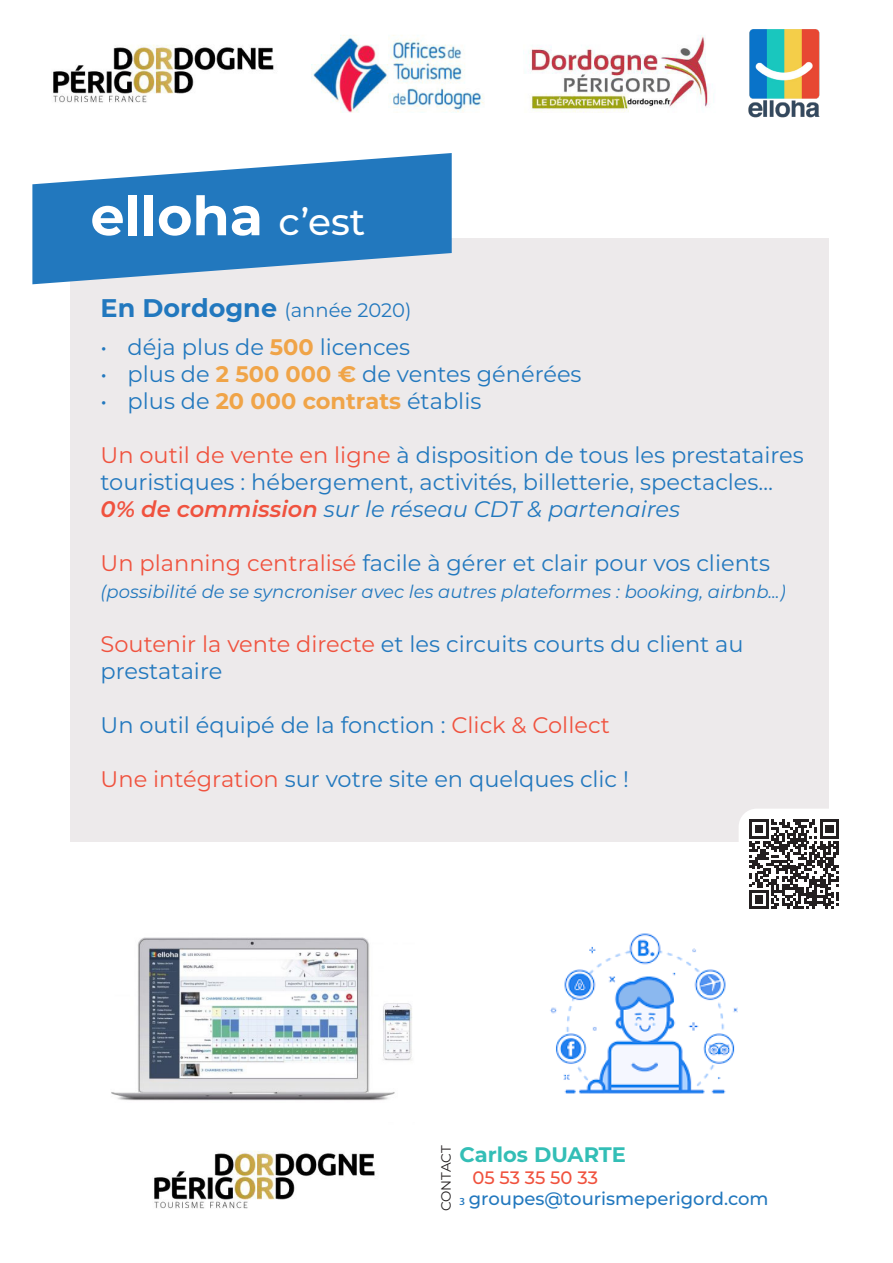
<style>
.page{position:relative;width:893px;height:1263px;background:#fff}
.page>*{position:absolute;margin:0;border:0;box-sizing:border-box;transform-origin:0 0}
.t1{font:700 54px "Montserrat";color:#fff}
.t2{font:22.5px/27px "Montserrat";color:#2278be}
.t3{font:italic 22.5px "Montserrat";color:#2278be}
.t4{font:700 21px "Montserrat";color:#33beb6}
.t5{font:19.5px "Montserrat";color:#2278be}
.t6{font:italic 18px "Montserrat";color:#2278be}
.t7{font:500 18px "Montserrat";color:#2278be}
.t8{font:500 18px "Montserrat";letter-spacing:-.005em;color:#f0523e}
.t9{font:13.5px "Montserrat";letter-spacing:-.01em;color:#231f20}
.s1{font-weight:500;font-size:37.5px}
.s2{font-weight:700;font-size:25.5px}
.s3{font-weight:700;color:#f0a448}
.s4{color:#f0523e}
.s5{font-weight:600;color:#f0523e}
</style>
<div class="page">
<img style="left:550px;top:933px;width:188px;height:161px">
<div style="left:71px;top:238px;width:758px;height:604px;background:#edeaeb"></div>
<svg style="left:32px;top:153px;width:420px;height:131px;fill:#2278be"></svg>
<img style="left:748px;top:29px;width:72px;height:89px">
<img style="left:53px;top:35px;width:656px;height:78px">
<img style="left:111px;top:937px;width:301px;height:164px">
<img style="left:154px;top:1151px;width:221px;height:58px">
<div style="left:739px;top:809px;width:111px;height:111px;background:#fff;border-radius:18px"></div>
<svg style="left:749px;top:819px;width:90px;height:90px"></svg>
<p class="t1" style="left:91px;top:177px;width:276px">elloha <span class="s1">c’est</span></p>
<p class="t5" style="left:101px;top:297px;width:312px"><span class="s2">En Dordogne</span> (année 2020)</p>
<p class="t2" style="left:101px;top:332px;width:311px">• déja plus de <span class="s3">500</span> licences</p>
<p class="t2" style="left:101px;top:359px;width:482px">• plus de <span class="s3">2 500 000 €</span> de ventes générées</p>
<p class="t2" style="left:101px;top:386px;width:382px">• plus de <span class="s3">20 000 contrats</span> établis</p>
<p class="t2" style="left:101px;top:440px;width:705px"><span class="s4">Un outil de vente en ligne</span> à disposition de tous les prestataires touristiques : hébergement, activités, billetterie, spectacles…</p>
<p class="t3" style="left:101px;top:493px;width:581px"><span class="s5">0% de commission</span> sur le réseau CDT &amp; partenaires</p>
<p class="t2" style="left:101px;top:548px;width:671px"><span class="s4">Un planning centralisé</span> facile à gérer et clair pour vos clients</p>
<p class="t6" style="left:101px;top:579px;width:687px">(possibilité de se syncroniser avec les autres plateformes : booking, airbnb...)</p>
<p class="t2" style="left:101px;top:629px;width:645px"><span class="s4">Soutenir la vente directe</span> et les circuits courts du client au</p>
<p class="t2" style="left:101px;top:656px;width:123px">prestataire</p>
<p class="t2" style="left:101px;top:710px;width:511px">Un outil équipé de la fonction : <span class="s4">Click &amp; Collect</span></p>
<p class="t2" style="left:101px;top:764px;width:530px"><span class="s4">Une intégration</span> sur votre site en quelques clic !</p>
<p class="t9" style="left:437px;top:1211px;width:67px;rotate:-90deg">CONTACT</p>
<p class="t4" style="left:460px;top:1139px;width:168px">Carlos DUARTE</p>
<p class="t8" style="left:472px;top:1165px;width:127px">05 53 35 50 33</p>
<p class="t7" style="left:469px;top:1186px;width:301px">groupes@tourismeperigord.com</p>
</div>
